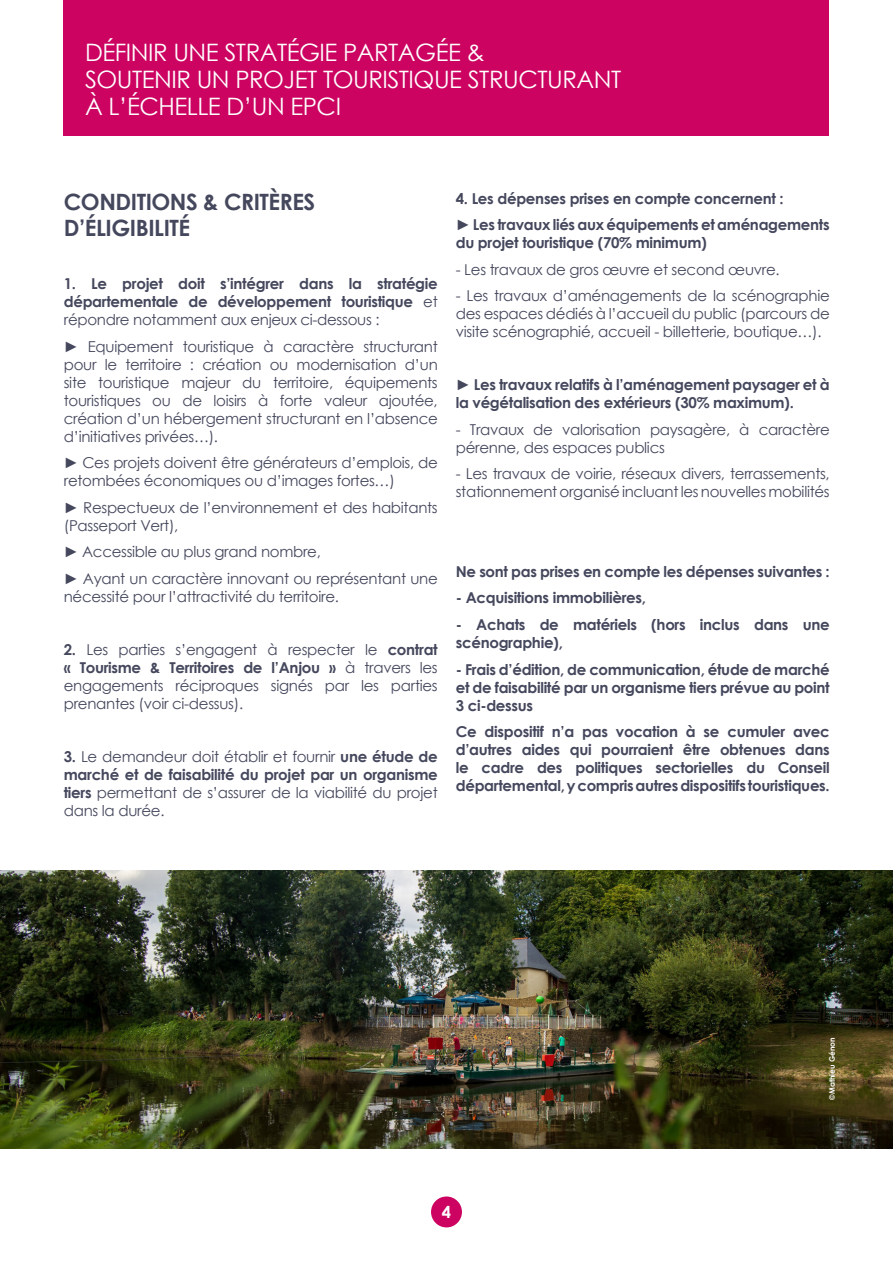
<style>
.page{position:relative;width:893px;height:1263px;background:#fff}
.page>*{position:absolute;margin:0;border:0;box-sizing:border-box;transform-origin:0 0}
.t1{font:24px/27px "Century Gothic";letter-spacing:-.02em;color:#fff}
.Texte_courant{font:700 22.5px "Century Gothic";letter-spacing:-.02em;color:#45485d}
.t2{font:700 16.5px "Century Gothic";color:#fff}
.Texte_courant-2{font:15px/18px "Century Gothic";letter-spacing:-.02em;color:#45485d}
.Texte_courant-3{font:700 15px/18px "Century Gothic";letter-spacing:-.02em;color:#45485d;text-align:justify}
.Mentions___encadrés{font:700 7.5px "Century Gothic";color:#fff}
.s1{font-weight:400}
.s2{font-weight:700}
</style>
<div class="page">
<div style="left:431px;top:1196px;width:31px;height:31px;background:#cc0361;border-radius:50%"></div>
<div style="left:64px;top:0;width:765px;height:136px;background:#cc0361"></div>
<img style="left:0;top:870px;width:893px;height:278px">
<h1 class="t1" style="left:85px;top:38px;width:538px">DÉFINIR UNE STRATÉGIE PARTAGÉE &amp;<br>SOUTENIR UN PROJET TOURISTIQUE STRUCTURANT<br>À L’ÉCHELLE D’UN EPCI</h1>
<p class="Texte_courant" style="left:64px;top:184px;width:253px">CONDITIONS &amp; CRITÈRES</p>
<p class="Texte_courant" style="left:64px;top:211px;width:128px">D’ÉLIGIBILITÉ</p>
<p class="Texte_courant-3" style="left:64px;top:274px;width:375px">1. Le projet doit s’intégrer dans la stratégie départementale de développement touristique <span class="s1">et répondre notamment aux enjeux ci-dessous :</span></p>
<p class="Texte_courant-2" style="left:64px;top:337px;width:376px;text-align:justify">► Equipement touristique à caractère structurant pour le territoire : création ou modernisation d’un site touristique majeur du territoire, équipements touristiques ou de loisirs à forte valeur ajoutée, création d’un hébergement structurant en l’absence d’initiatives privées…).</p>
<p class="Texte_courant-2" style="left:64px;top:453px;width:375px">► Ces projets doivent être générateurs d’emplois, de retombées économiques ou d’images fortes…)</p>
<p class="Texte_courant-2" style="left:64px;top:498px;width:375px">► Respectueux de l’environnement et des habitants (Passeport Vert),</p>
<p class="Texte_courant-2" style="left:64px;top:542px;width:259px">► Accessible au plus grand nombre,</p>
<p class="Texte_courant-2" style="left:64px;top:569px;width:376px">► Ayant un caractère innovant ou représentant une nécessité pour l’attractivité du territoire.</p>
<p class="Texte_courant-2" style="left:64px;top:640px;width:375px;text-align:justify"><span class="s2">2.</span> Les parties s’engagent à respecter le <span class="s2">contrat « Tourisme &amp; Territoires de l’Anjou »</span> à travers les engagements réciproques signés par les parties prenantes (voir ci-dessus).</p>
<p class="Texte_courant-2" style="left:64px;top:747px;width:375px;text-align:justify"><span class="s2">3.</span> Le demandeur doit établir et fournir <span class="s2">une étude de marché et de faisabilité du projet par un organisme tiers</span> permettant de s’assurer de la viabilité du projet dans la durée.</p>
<p class="Texte_courant-3" style="left:456px;top:189px;width:329px">4. Les dépenses prises en compte concernent :</p>
<p class="Texte_courant-3" style="left:456px;top:215px;width:375px"><span class="s1">►</span> Les travaux liés aux équipements et aménagements du projet touristique (70% minimum)</p>
<p class="Texte_courant-2" style="left:456px;top:260px;width:325px">- Les travaux de gros œuvre et second œuvre.</p>
<p class="Texte_courant-2" style="left:456px;top:287px;width:375px;text-align:justify">- Les travaux d’aménagements de la scénographie des espaces dédiés à l’accueil du public (parcours de visite scénographié, accueil - billetterie, boutique…).</p>
<p class="Texte_courant-3" style="left:456px;top:375px;width:375px"><span class="s1">►</span> Les travaux relatifs à l’aménagement paysager et à la végétalisation des extérieurs (30% maximum).</p>
<p class="Texte_courant-2" style="left:456px;top:420px;width:375px">- Travaux de valorisation paysagère, à caractère pérenne, des espaces publics</p>
<p class="Texte_courant-2" style="left:456px;top:465px;width:375px">- Les travaux de voirie, réseaux divers, terrassements, stationnement organisé incluant les nouvelles mobilités</p>
<p class="Texte_courant-3" style="left:456px;top:562px;width:375px">Ne sont pas prises en compte les dépenses suivantes :</p>
<p class="Texte_courant-3" style="left:456px;top:588px;width:192px">- Acquisitions immobilières,</p>
<p class="Texte_courant-3" style="left:456px;top:615px;width:375px">- Achats de matériels (hors inclus dans une scénographie),</p>
<p class="Texte_courant-3" style="left:456px;top:659px;width:375px">- Frais d’édition, de communication, étude de marché et de faisabilité par un organisme tiers prévue au point 3 ci-dessus</p>
<p class="Texte_courant-3" style="left:456px;top:722px;width:375px">Ce dispositif n’a pas vocation à se cumuler avec d’autres aides qui pourraient être obtenues dans le cadre des politiques sectorielles du Conseil départemental, y compris autres dispositifs touristiques.</p>
<p class="Mentions___encadrés" style="left:826px;top:1100px;width:64px;rotate:-90deg">©Mathieu Génon</p>
<p class="t2" style="left:442px;top:1200px;width:11px">4</p>
</div>
